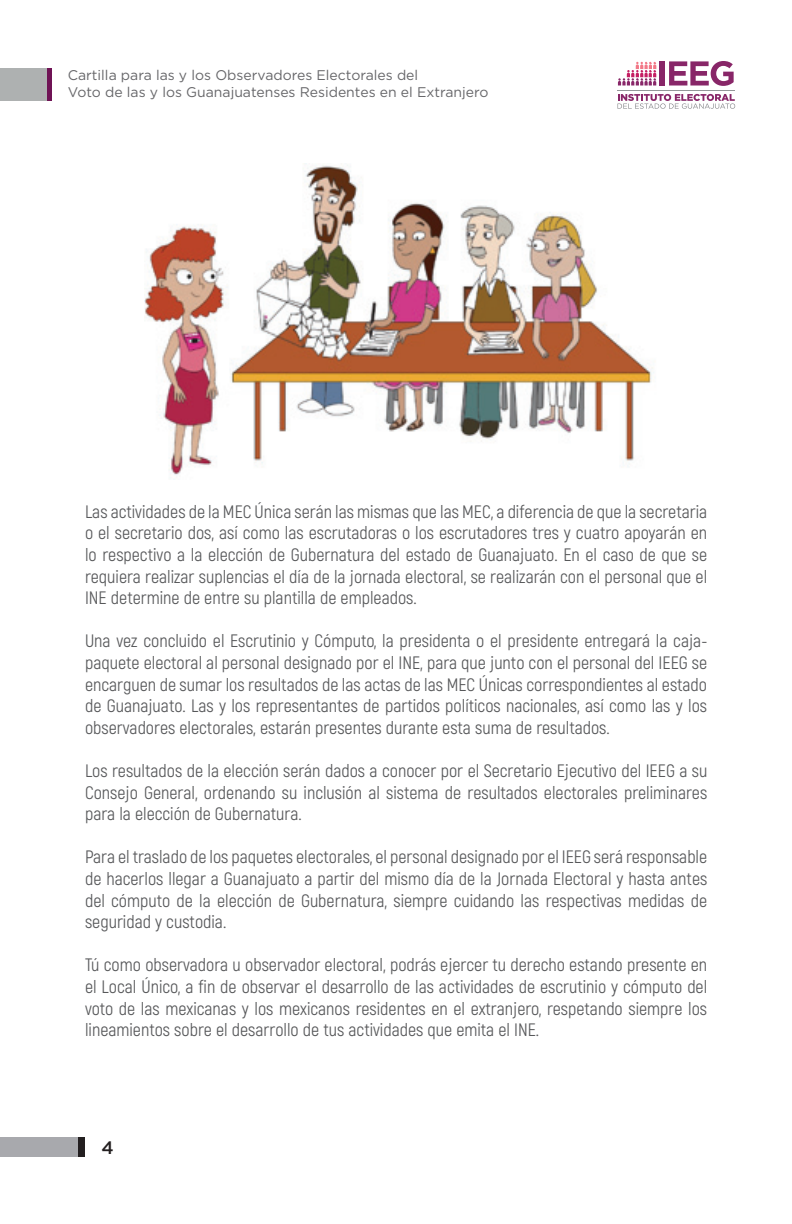
<style>
.page{position:relative;width:792px;height:1224px;background:#fff}
.page>*{position:absolute;margin:0;border:0;box-sizing:border-box;transform-origin:0 0}
.t1{font:18px/21.6px "Akrobat";color:#57585a;text-align:justify}
.t2{font:500 18px "Gotham";color:#231f20}
.t3{font:14px/16.8px "Gotham";color:#67676a}
</style>
<div class="page">
<div style="left:0;top:1137px;width:78px;height:20px;background:#a8a9ad"></div>
<div style="left:78px;top:1137px;width:6px;height:20px;background:#231f20"></div>
<div style="left:0;top:69px;width:48px;height:32px;background:#aeb1b1"></div>
<hr style="left:48px;top:69px;width:4px;height:32px;background:#6f1355">
<div style="left:659px;top:61px;width:6px;height:25px;background:#882668"></div>
<svg style="left:669px;top:61px;width:65px;height:25px"></svg>
<hr style="left:617px;top:90px;width:118px;height:1px;background:#949799">
<svg style="left:618px;top:94px;width:117px;height:15px"></svg>
<svg style="left:618px;top:62px;width:38px;height:24px"></svg>
<img style="left:145px;top:163px;width:509px;height:317px">
<p class="t3" style="left:68px;top:67px;width:422px">Cartilla para las y los Observadores Electorales del<br>Voto de las y los Guanajuatenses Residentes en el Extranjero</p>
<p class="t1" style="left:85px;top:501px;width:624px">Las actividades de la MEC Única serán las mismas que las MEC, a diferencia de que la secretaria o el secretario dos, así como las escrutadoras o los escrutadores tres y cuatro apoyarán en lo respectivo a la elección de Gubernatura del estado de Guanajuato. En el caso de que se requiera realizar suplencias el día de la jornada electoral, se realizarán con el personal que el INE determine de entre su plantilla de empleados.</p>
<p class="t1" style="left:85px;top:630px;width:624px">Una vez concluido el Escrutinio y Cómputo, la presidenta o el presidente entregará la caja&shy;paquete electoral al personal designado por el INE, para que junto con el personal del IEEG se encarguen de sumar los resultados de las actas de las MEC Únicas correspondientes al estado de Guanajuato. Las y los representantes de partidos políticos nacionales, así como las y los observadores electorales, estarán presentes durante esta suma de resultados.</p>
<p class="t1" style="left:85px;top:760px;width:624px">Los resultados de la elección serán dados a conocer por el Secretario Ejecutivo del IEEG a su Consejo General, ordenando su inclusión al sistema de resultados electorales preliminares para la elección de Gubernatura.</p>
<p class="t1" style="left:85px;top:846px;width:624px">Para el traslado de los paquetes electorales, el personal designado por el IEEG será responsable de hacerlos llegar a Guanajuato a partir del mismo día de la Jornada Electoral y hasta antes del cómputo de la elección de Gubernatura, siempre cuidando las respectivas medidas de seguridad y custodia.</p>
<p class="t1" style="left:85px;top:954px;width:624px">Tú como observadora u observador electoral, podrás ejercer tu derecho estando presente en el Local Único, a fin de observar el desarrollo de las actividades de escrutinio y cómputo del voto de las mexicanas y los mexicanos residentes en el extranjero, respetando siempre los lineamientos sobre el desarrollo de tus actividades que emita el INE.</p>
<p class="t2" style="left:101px;top:1136px;width:14px">4</p>
</div>
